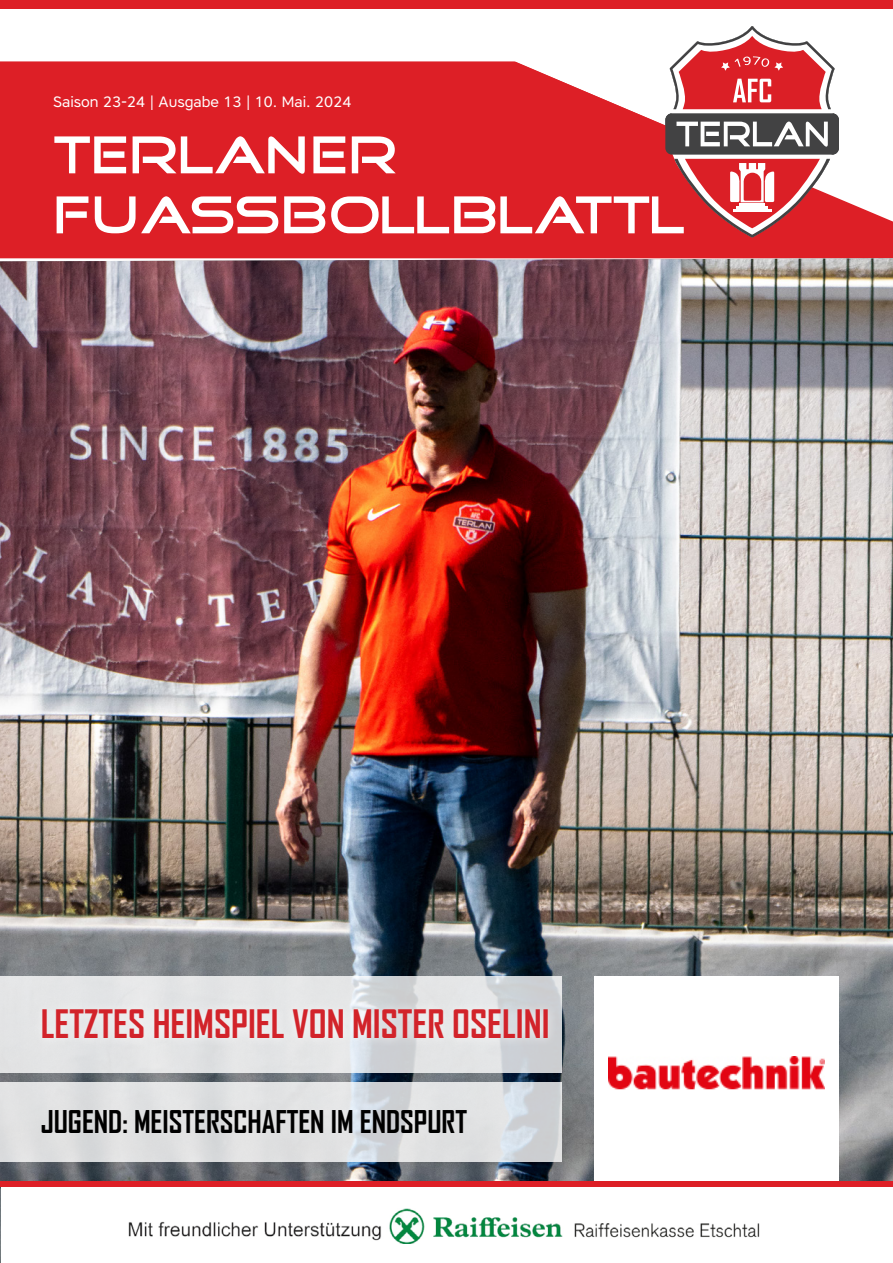
<style>
.page{position:relative;width:893px;height:1263px;background:#fff}
.page>*{position:absolute;margin:0;border:0;box-sizing:border-box;transform-origin:0 0}
.t1{font:54px "Good Times";color:#fff}
.t2{font:700 37.5px "Agency FB";color:#d2232a}
.t3{font:700 30px "Agency FB";color:#000}
.t4{font:15px "Core Sans A45";color:#fff}
</style>
<div class="page">
<div style="left:0;top:0;width:893px;height:9px;background:#dd1f26"></div>
<img style="left:128px;top:1208px;width:632px;height:35px">
<img style="left:0;top:1186px;width:1px;height:77px">
<svg style="left:0;top:62px;width:893px;height:196px;background:#df3238"></svg>
<svg style="left:665px;top:26px;width:174px;height:211px"></svg>
<img style="left:0;top:258px;width:893px;height:923px">
<svg style="left:0;top:976px;width:561px;height:97px;background:#dfe0e2"></svg>
<div style="left:33px;top:1000px;width:524px;height:48px;background:#fff;opacity:.75"></div>
<svg style="left:0;top:1082px;width:561px;height:80px;background:#dddee0"></svg>
<div style="left:595px;top:976px;width:244px;height:212px;background:#fff"></div>
<img style="left:609px;top:1056px;width:216px;height:34px">
<div style="left:0;top:1181px;width:893px;height:5px;background:#dd1f26"></div>
<p class="t4" style="left:53px;top:92px;width:300px">Saison 23-24 | Ausgabe 13 | 10. Mai. 2024</p>
<p class="t1" style="left:53px;top:129px;width:347px">TERLANER</p>
<p class="t1" style="left:53px;top:189px;width:633px">FUAßBOLLBLATTL</p>
<p class="t2" style="left:41px;top:1001px;width:510px">LETZTES HEIMSPIEL VON MISTER OSELINI</p>
<p class="t3" style="left:41px;top:1103px;width:428px">JUGEND: MEISTERSCHAFTEN IM ENDSPURT</p>
</div>
